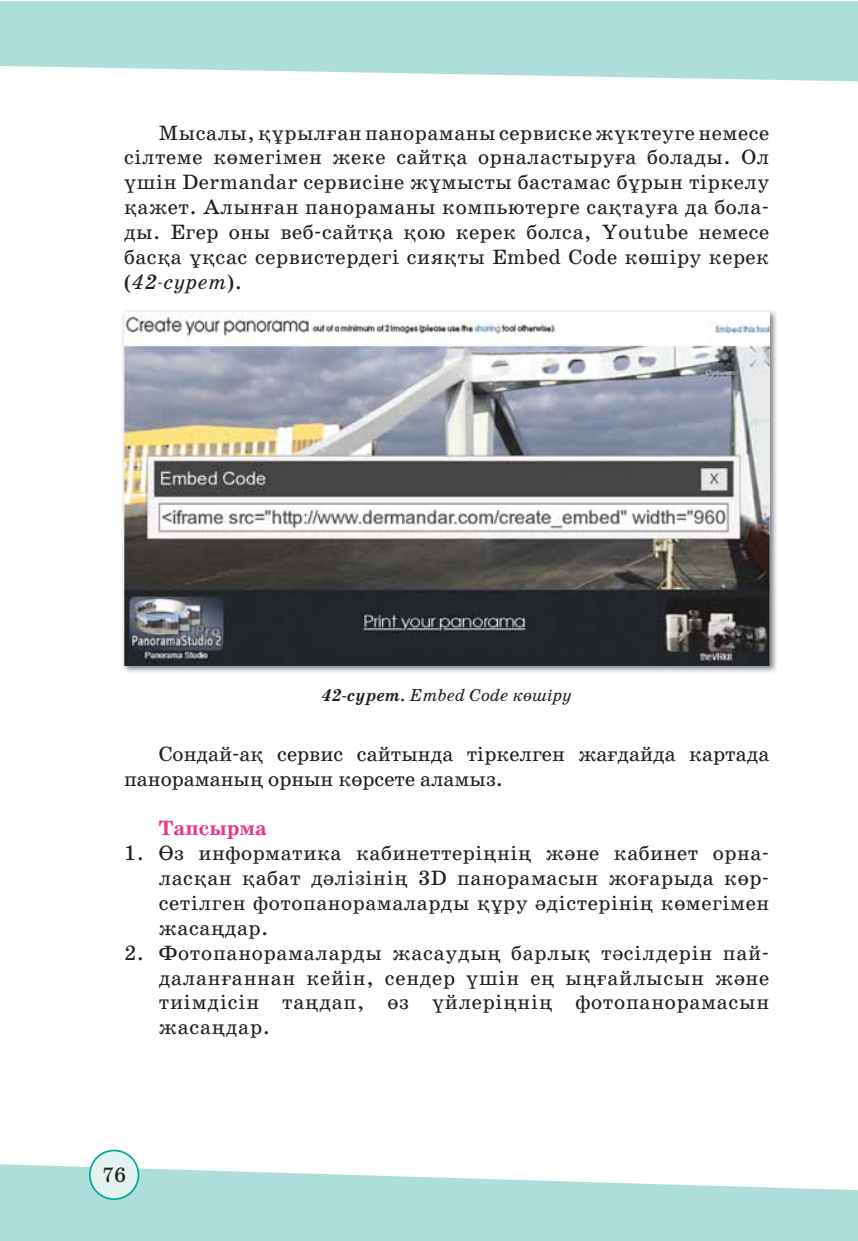
<style>
.page{position:relative;width:858px;height:1241px;background:#fff}
.page>*{position:absolute;margin:0;border:0;box-sizing:border-box;transform-origin:0 0}
.t1{font:21px/24.8px "MM Mekteptik";letter-spacing:.025em;color:#231f20;text-align:justify}
.t2{font:21px/24.8px "MM Mekteptik";color:#231f20}
.t3{font:700 21px "MM Mekteptik";color:#e5358f}
.t4{font:italic 17.5px "MM Mekteptik";color:#231f20}
.s1{font-style:italic}
.s2{font-weight:700}
</style>
<div class="page">
<svg style="left:0;top:1px;width:858px;height:80px;background:#b5e1dc"></svg>
<svg style="left:0;top:1164px;width:858px;height:77px;fill:#aeded9"></svg>
<div style="left:90px;top:1150px;width:48px;height:49px;background:#e2f3f0;border-radius:50%"></div>
<div style="left:89px;top:1149px;width:50px;height:51px;border:2px solid #00a99d;border-radius:50%"></div>
<img style="left:122px;top:310px;width:655px;height:362px">
<img style="left:124px;top:312px;width:645px;height:353px">
<p class="t1" style="left:124px;top:121px;width:646px;text-indent:35px">Мысалы, құрылған панораманы сервиске жүктеуге немесе сілтеме көмегімен жеке сайтқа орналастыруға болады. Ол үшін Dermandar сервисіне жұмысты бастамас бұрын тіркелу қажет. Алын ған па но ра ма ны ком пью тер ге сақ тау ға да бо ла&shy;ды. Егер оны веб -сайт қа қою ке рек бол са, Youtube не ме се бас қа ұқ сас сер вис тер де гі си яқ ты Embed Code кө ші ру ке рек (<span class="s1">42-сурет</span>).</p>
<p class="t4" style="left:321px;top:689px;width:252px"><span class="s2">42-сурет.</span> Embed Code кө ші ру</p>
<p class="t2" style="left:124px;top:743px;width:646px;text-indent:35px">Сон дай-ақ сер вис сай тын да тір кел ген жағ дай да кар та да па но ра ма ның ор нын кө рсете аламыз.</p>
<p class="t3" style="left:159px;top:820px;width:110px">Тап сыр ма</p>
<p class="t1" style="left:159px;top:842px;width:612px;text-indent:-35px">1. Өз ин фор ма ти ка ка би не ттерің нің жә не ка би нет ор на&shy;лас қан қа бат дә лі зі нің 3D па но ра ма сын жо ға ры да көр&shy;се тіл ген фо то па но ра ма лар ды құру әдіс те рі нің кө ме гі мен жа саң дар.</p>
<p class="t1" style="left:159px;top:941px;width:612px;text-indent:-35px">2. Фо то па но ра ма лар ды жа сау дың бар лық тә сіл де рін пай&shy;да лан ған нан ке йін, сен дер үшін ең ың ғай лы сын жә не ти ім ді сін таң дап, өз үй ле рің нің фо то па но ра ма сын жа саң дар.</p>
<p class="t1" style="left:102px;top:1164px;width:26px">76</p>
</div>
